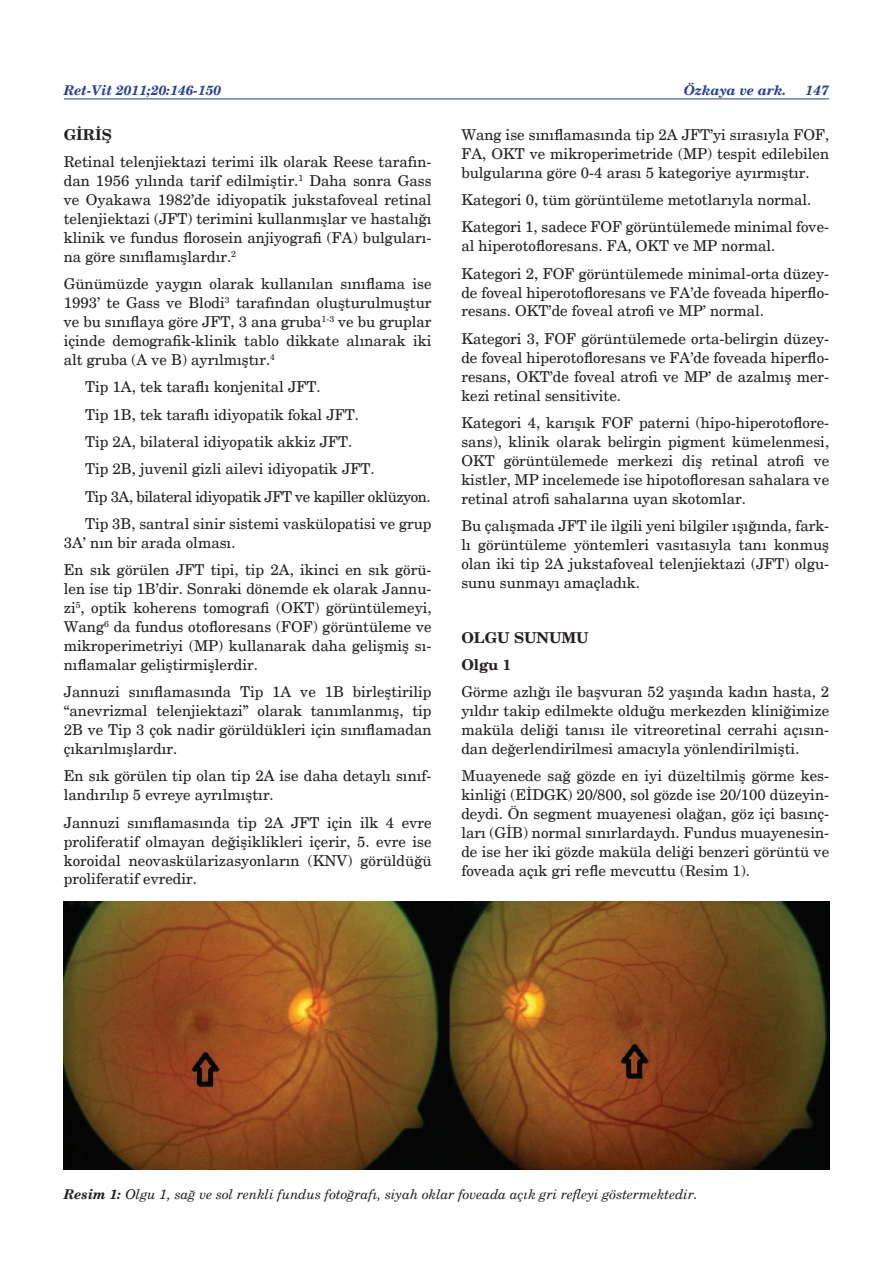
<style>
.page{position:relative;width:893px;height:1263px;background:#fff}
.page>*{position:absolute;margin:0;border:0;box-sizing:border-box;transform-origin:0 0}
.t1{font:15px/18.9px "New Century Schlbk";color:#231f20;text-align:justify}
.t2{font:15px "New Century Schlbk";letter-spacing:-.03em;color:#231f20}
.t3{font:700 15px "New Century Schlbk";color:#231f20}
.t4{font:italic 13.5px "New Century Schlbk";color:#231f20}
.t5{font:italic 700 13.5px "New Century Schlbk";color:#253f8e}
.s1{font-weight:700}
</style>
<div class="page">
<hr style="left:64px;top:99px;width:765px;height:1px;background:#253f8e">
<img style="left:64px;top:901px;width:765px;height:269px">
<p class="t5" style="left:64px;top:82px;width:159px">Ret-Vit 2011;20:146-150</p>
<p class="t5" style="left:684px;top:82px;width:104px">Özkaya ve ark.</p>
<p class="t5" style="left:806px;top:82px;width:25px">147</p>
<p class="t3" style="left:64px;top:125px;width:50px">GİRİŞ</p>
<p class="t1" style="left:64px;top:153px;width:369px">Retinal telenjiektazi terimi ilk olarak Reese tarafın&shy;dan 1956 yılında tarif edilmiştir.<sup>1</sup> Daha sonra Gass ve Oyakawa 1982’de idiyopatik jukstafoveal retinal telenjiektazi (JFT) terimini kullanmışlar ve hastalığı klinik ve fundus florosein anjiyografi (FA) bulguları&shy;na göre sınıflamışlardır.<sup>2</sup></p>
<p class="t1" style="left:64px;top:274px;width:369px">Günümüzde yaygın olarak kullanılan sınıflama ise 1993’ te Gass ve Blodi<sup>3</sup> tarafından oluşturulmuştur ve bu sınıflaya göre JFT, 3 ana gruba<sup>1-3</sup> ve bu gruplar içinde demografik-klinik tablo dikkate alınarak iki alt gruba (A ve B) ayrılmıştır.<sup>4</sup></p>
<p class="t1" style="left:85px;top:377px;width:237px">Tip 1A, tek taraflı konjenital JFT.</p>
<p class="t1" style="left:85px;top:405px;width:275px">Tip 1B, tek taraflı idiyopatik fokal JFT.</p>
<p class="t1" style="left:85px;top:432px;width:269px">Tip 2A, bilateral idiyopatik akkiz JFT.</p>
<p class="t1" style="left:85px;top:460px;width:291px">Tip 2B, juvenil gizli ailevi idiyopatik JFT.</p>
<p class="t2" style="left:85px;top:487px;width:347px">Tip 3A, bilateral idiyopatik JFT ve kapiller oklüzyon.</p>
<p class="t1" style="left:64px;top:514px;width:369px;text-indent:21px">Tip 3B, santral sinir sistemi vaskülopatisi ve grup<br>3A’ nın bir arada olması.</p>
<p class="t1" style="left:64px;top:561px;width:369px">En sık görülen JFT tipi, tip 2A, ikinci en sık görü&shy;len ise tip 1B’dir. Sonraki dönemde ek olarak Jannu&shy;zi<sup>5</sup>, optik koherens tomografi (OKT) görüntülemeyi, Wang<sup>6</sup> da fundus otofloresans (FOF) görüntüleme ve mikroperimetriyi (MP) kullanarak daha gelişmiş sı&shy;nıflamalar geliştirmişlerdir.</p>
<p class="t1" style="left:64px;top:683px;width:369px">Jannuzi sınıflamasında Tip 1A ve 1B birleştirilip “anevrizmal telenjiektazi” olarak tanımlanmış, tip 2B ve Tip 3 çok nadir görüldükleri için sınıflamadan çıkarılmışlardır.</p>
<p class="t1" style="left:64px;top:767px;width:369px">En sık görülen tip olan tip 2A ise daha detaylı sınıf&shy;landırılıp 5 evreye ayrılmıştır.</p>
<p class="t1" style="left:64px;top:813px;width:369px">Jannuzi sınıflamasında tip 2A JFT için ilk 4 evre proliferatif olmayan değişiklikleri içerir, 5. evre ise koroidal neovaskülarizasyonların (KNV) görüldüğü proliferatif evredir.</p>
<p class="t1" style="left:461px;top:125px;width:369px">Wang ise sınıflamasında tip 2A JFT’yi sırasıyla FOF, FA, OKT ve mikroperimetride (MP) tespit edilebilen bulgularına göre 0-4 arası 5 kategoriye ayırmıştır.</p>
<p class="t1" style="left:461px;top:190px;width:352px">Kategori 0, tüm görüntüleme metotlarıyla normal.</p>
<p class="t1" style="left:461px;top:218px;width:369px">Kategori 1, sadece FOF görüntülemede minimal fove&shy;al hiperotofloresans. FA, OKT ve MP normal.</p>
<p class="t1" style="left:461px;top:264px;width:369px">Kategori 2, FOF görüntülemede minimal-orta düzey&shy;de foveal hiperotofloresans ve FA’de foveada hiperflo&shy;resans. OKT’de foveal atrofi ve MP’ normal.</p>
<p class="t1" style="left:461px;top:329px;width:369px">Kategori 3, FOF görüntülemede orta-belirgin düzey&shy;de foveal hiperotofloresans ve FA’de foveada hiperflo&shy;resans, OKT’de foveal atrofi ve MP’ de azalmış mer&shy;kezi retinal sensitivite.</p>
<p class="t1" style="left:461px;top:413px;width:369px">Kategori 4, karışık FOF paterni (hipo-hiperotoflore&shy;sans), klinik olarak belirgin pigment kümelenmesi, OKT görüntülemede merkezi diş retinal atrofi ve kistler, MP incelemede ise hipotofloresan sahalara ve retinal atrofi sahalarına uyan skotomlar.</p>
<p class="t1" style="left:461px;top:516px;width:369px">Bu çalışmada JFT ile ilgili yeni bilgiler ışığında, fark&shy;lı görüntüleme yöntemleri vasıtasıyla tanı konmuş olan iki tip 2A jukstafoveal telenjiektazi (JFT) olgu&shy;sunu sunmayı amaçladık.</p>
<p class="t3" style="left:461px;top:628px;width:129px">OLGU SUNUMU</p>
<p class="t3" style="left:461px;top:655px;width:52px">Olgu 1</p>
<p class="t1" style="left:461px;top:683px;width:369px">Görme azlığı ile başvuran 52 yaşında kadın hasta, 2 yıldır takip edilmekte olduğu merkezden kliniğimize maküla deliği tanısı ile vitreoretinal cerrahi açısın&shy;dan değerlendirilmesi amacıyla yönlendirilmişti.</p>
<p class="t1" style="left:461px;top:767px;width:369px">Muayenede sağ gözde en iyi düzeltilmiş görme kes&shy;kinliği (EİDGK) 20/800, sol gözde ise 20/100 düzeyin&shy;deydi. Ön segment muayenesi olağan, göz içi basınç&shy;ları (GİB) normal sınırlardaydı. Fundus muayenesin&shy;de ise her iki gözde maküla deliği benzeri görüntü ve foveada açık gri refle mevcuttu (Resim 1).</p>
<p class="t4" style="left:64px;top:1185px;width:636px"><span class="s1">Resim 1:</span> Olgu 1, sağ ve sol renkli fundus fotoğrafı, siyah oklar foveada açık gri refleyi göstermektedir.</p>
</div>
